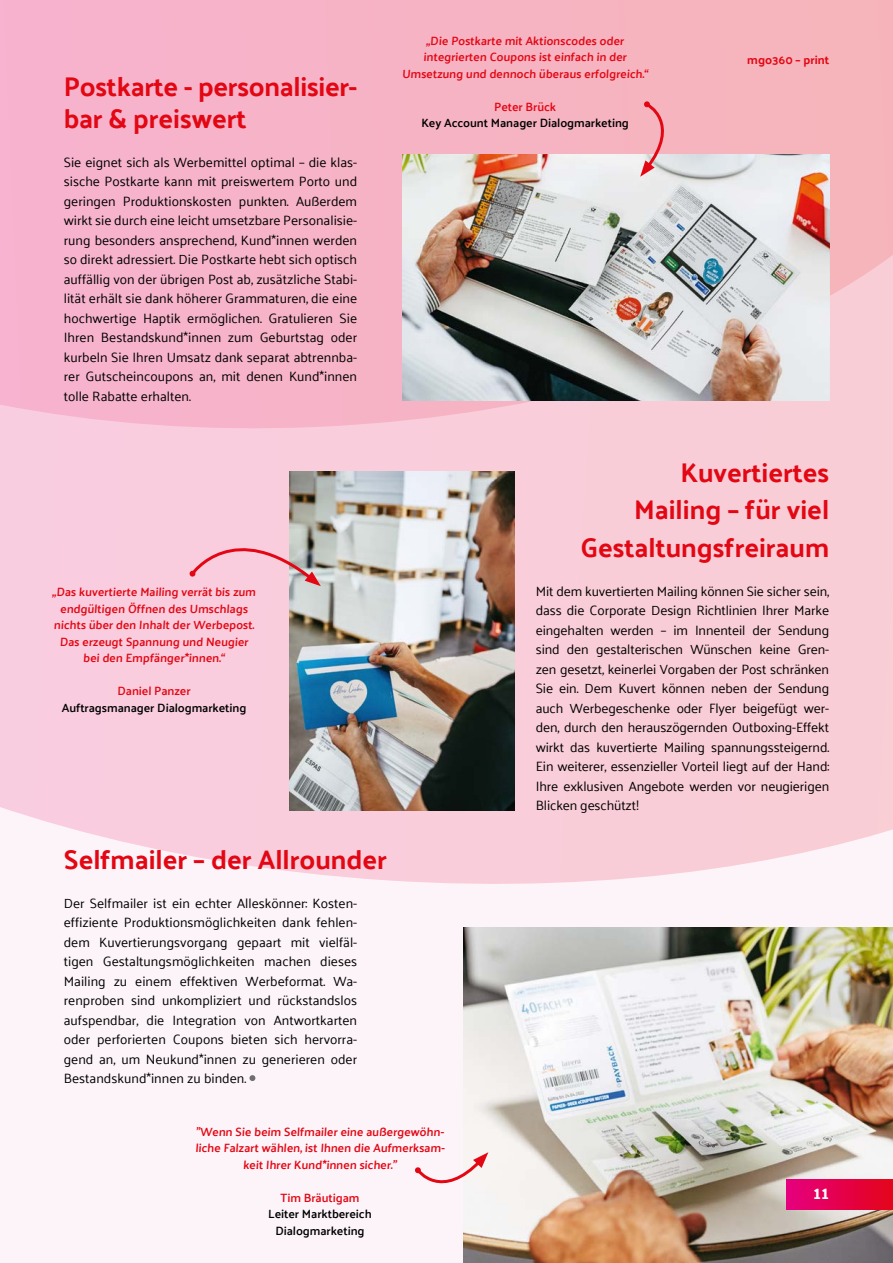
<style>
.page{position:relative;width:893px;height:1263px;background:#fdf4f9}
.page>*{position:absolute;margin:0;border:0;box-sizing:border-box;transform-origin:0 0}
.t1{font:700 27px/37.5px "Palanquin";color:#e30613}
.t2{font:700 18px "Palanquin";color:#fff}
.t3{font:13.5px/19.5px "Palanquin";color:#000;text-align:justify}
.t4{font:600 12px/16.5px "Palanquin";color:#e30613;text-align:center}
.t5{font:600 12px/16.5px "Palanquin";color:#000;text-align:center}
.t6{font:700 12px "Palanquin";color:#e30613}
</style>
<div class="page">
<div style="left:0;top:432px;width:893px;height:452px;background:#f9cdd9"></div>
<svg style="left:0;top:0;width:893px;height:432px;background:#f6b5c7"></svg>
<img style="left:463px;top:927px;width:430px;height:336px">
<img style="left:402px;top:154px;width:427px;height:247px">
<svg style="left:249px;top:1075px;width:6px;height:6px"></svg>
<div style="left:787px;top:1179px;width:106px;height:30px;background:linear-gradient(to right,#e6007e,#e4031b)"></div>
<img style="left:289px;top:472px;width:225px;height:338px">
<svg style="left:640px;top:101px;width:42px;height:76px;background:#edadb5"></svg>
<svg style="left:415px;top:1152px;width:73px;height:50px"></svg>
<svg style="left:189px;top:516px;width:132px;height:70px;background:#e6bcc7"></svg>
<h1 class="t1" style="left:64px;top:70px;width:295px;line-height:32.4px">Postkarte - personalisier&shy;bar &amp; preiswert</h1>
<p class="t3" style="left:64px;top:152px;width:295px">Sie eignet sich als Werbemittel optimal – die klas&shy;sische Postkarte kann mit preiswertem Porto und geringen Produktionskosten punkten. Außerdem wirkt sie durch eine leicht umsetzbare Personalisie&shy;rung besonders ansprechend, Kund*innen werden so direkt adressiert. Die Postkarte hebt sich optisch auffällig von der übrigen Post ab, zusätzliche Stabi&shy;lität erhält sie dank höherer Grammaturen, die eine hochwertige Haptik ermöglichen. Gratulieren Sie Ihren Bestandskund*innen zum Geburtstag oder kurbeln Sie Ihren Umsatz dank separat abtrennba&shy;rer Gutscheincoupons an, mit denen Kund*innen tolle Rabatte erhalten.</p>
<p class="t4" style="left:402px;top:32px;width:249px">„Die Postkarte mit Aktionscodes oder integrierten Coupons ist einfach in der<br>Umsetzung und dennoch überaus erfolgreich.“</p>
<p class="t4" style="left:494px;top:98px;width:64px">Peter Brück</p>
<p class="t5" style="left:421px;top:115px;width:209px">Key Account Manager Dialogmarketing</p>
<p class="t6" style="left:747px;top:53px;width:83px">mgo360 – print</p>
<p class="t4" style="left:52px;top:584px;width:207px">„Das kuvertierte Mailing verrät bis zum endgültigen Öffnen des Umschlags nichts über den Inhalt der Werbepost.<br>Das erzeugt Spannung und Neugier bei den Empfänger*innen.“</p>
<p class="t4" style="left:118px;top:683px;width:75px">Daniel Panzer</p>
<p class="t5" style="left:62px;top:699px;width:187px">Auftragsmanager Dialogmarketing</p>
<h1 class="t1" style="left:64px;top:841px;width:325px">Selfmailer – der Allrounder</h1>
<p class="t3" style="left:64px;top:893px;width:295px">Der Selfmailer ist ein echter Alleskönner: Kosten&shy;effiziente Produktionsmöglichkeiten dank fehlen&shy;dem Kuvertierungsvorgang gepaart mit vielfäl&shy;tigen Gestaltungsmöglichkeiten machen dieses Mailing zu einem effektiven Werbeformat. Wa&shy;renproben sind unkompliziert und rückstandslos aufspendbar, die Integration von Antwortkarten oder perforierten Coupons bieten sich hervorra&shy;gend an, um Neukund*innen zu generieren oder Bestandskund*innen zu binden.</p>
<h1 class="t1" style="left:580px;top:454px;width:250px;text-align:right">Kuvertiertes<br>Mailing – für viel<br>Gestaltungsfreiraum</h1>
<p class="t3" style="left:536px;top:581px;width:295px">Mit dem kuvertierten Mailing können Sie sicher sein, dass die Corporate Design Richtlinien Ihrer Marke eingehalten werden – im Innenteil der Sendung sind den gestalterischen Wünschen keine Gren&shy;zen gesetzt, keinerlei Vorgaben der Post schränken Sie ein. Dem Kuvert können neben der Sendung auch Werbegeschenke oder Flyer beigefügt wer&shy;den, durch den herauszögernden Outboxing-Effekt wirkt das kuvertierte Mailing spannungssteigernd.<br>Ein weiterer, essenzieller Vorteil liegt auf der Hand:<br>Ihre exklusiven Angebote werden vor neugierigen Blicken geschützt!</p>
<p class="t4" style="left:195px;top:1123px;width:252px">"Wenn Sie beim Selfmailer eine außergewöhn&shy;liche Falzart wählen, ist Ihnen die Aufmerksam&shy;keit Ihrer Kund*innen sicher."</p>
<p class="t4" style="left:281px;top:1189px;width:81px">Tim Bräutigam</p>
<p class="t5" style="left:268px;top:1206px;width:105px">Leiter Marktbereich<br>Dialogmarketing</p>
<h2 class="t2" style="left:813px;top:1182px;width:18px">11</h2>
</div>
